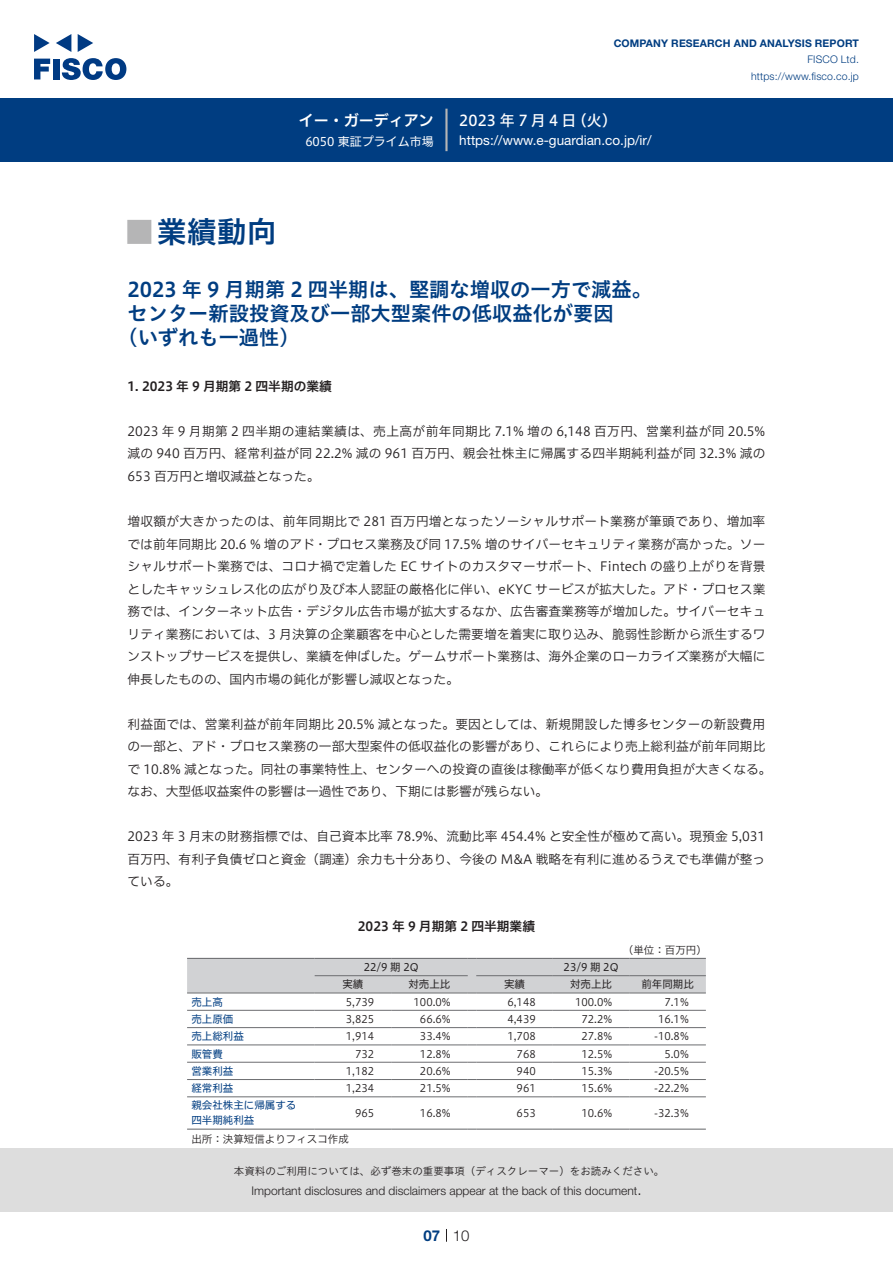
<style>
.page{position:relative;width:893px;height:1263px;background:#fff}
.page>*{position:absolute;margin:0;border:0;box-sizing:border-box;transform-origin:0 0}
.t1{font:30px "Hiragino UD Sans Std N W6";color:#003d81}
.t2{font:24px "Hiragino UD Sans Std N W6";color:#b5b5b6}
.t3{font:20.25px "Hiragino UD Sans Std W6";color:#003d81}
.t4{font:15px "Hiragino UD Sans F Std N W5";letter-spacing:.21em;color:#fff}
.t5{font:15px "Hiragino UD Sans F Std N W6";color:#fff}
.t6{font:300 15px "Helvetica Neue LT Std";color:#231f20}
.t7{font:700 15px "Helvetica Neue LT Std";color:#003d81}
.t8{font:13.5px "Helvetica Neue LT Std";color:#fff}
.t9{font:12.75px/22.5px "Hiragino UD Sans F Std N W3";color:#231f20;text-align:justify}
.t10{font:12.75px "Hiragino UD Sans F Std N W6";color:#231f20}
.t11{font:300 12px "Helvetica Neue LT Std";color:#231f20}
.t12{font:12px "Hiragino UD Sans F Std N W4";color:#fff}
.t13{font:10.5px "Hiragino UD Sans F Std N W3";color:#231f20}
.t14{font:10.5px "Hiragino UD Sans Std W3";color:#231f20}
.t15{font:10.5px/17.2px "Hiragino UD Sans F Std N W4";color:#003d81}
.t16{font:700 10.5px "Helvetica Neue LT Std";letter-spacing:.015em;color:#003d81}
.t17{font:300 10.5px/16.5px "Helvetica Neue LT Std";letter-spacing:.015em;color:#003d81;text-align:right}
.t18{font:10.5px "Hiragino UD Sans F Std N W4";color:#231f20}
</style>
<div class="page">
<div style="left:0;top:1148px;width:893px;height:64px;background:#ddd"></div>
<svg style="left:34px;top:59px;width:16px;height:20px"></svg>
<div style="left:53px;top:59px;width:6px;height:20px;background:#003a83"></div>
<svg style="left:62px;top:58px;width:64px;height:22px"></svg>
<svg style="left:34px;top:34px;width:16px;height:18px"></svg>
<svg style="left:78px;top:34px;width:15px;height:18px"></svg>
<svg style="left:56px;top:34px;width:15px;height:18px"></svg>
<div style="left:0;top:98px;width:893px;height:64px;background:#003d81"></div>
<hr style="left:445px;top:109px;width:3px;height:42px;background:#b5b5b6">
<svg style="left:446px;top:1229px;width:1px;height:13px"></svg>
<hr style="left:187px;top:1010px;width:128px;height:1px;background:#6c6d70">
<hr style="left:315px;top:1010px;width:76px;height:1px;background:#6c6d70">
<hr style="left:391px;top:1010px;width:77px;height:1px;background:#6c6d70">
<hr style="left:476px;top:1010px;width:77px;height:1px;background:#6c6d70">
<hr style="left:553px;top:1010px;width:76px;height:1px;background:#6c6d70">
<hr style="left:629px;top:1010px;width:77px;height:1px;background:#6c6d70">
<hr style="left:187px;top:1027px;width:128px;height:1px;background:#6c6d70">
<hr style="left:315px;top:1027px;width:76px;height:1px;background:#6c6d70">
<hr style="left:391px;top:1027px;width:77px;height:1px;background:#6c6d70">
<hr style="left:476px;top:1027px;width:77px;height:1px;background:#6c6d70">
<hr style="left:553px;top:1027px;width:76px;height:1px;background:#6c6d70">
<hr style="left:629px;top:1027px;width:77px;height:1px;background:#6c6d70">
<hr style="left:187px;top:1045px;width:128px;height:1px;background:#6c6d70">
<hr style="left:315px;top:1045px;width:76px;height:1px;background:#6c6d70">
<hr style="left:391px;top:1045px;width:77px;height:1px;background:#6c6d70">
<hr style="left:476px;top:1045px;width:77px;height:1px;background:#6c6d70">
<hr style="left:553px;top:1045px;width:76px;height:1px;background:#6c6d70">
<hr style="left:629px;top:1045px;width:77px;height:1px;background:#6c6d70">
<hr style="left:187px;top:1062px;width:128px;height:1px;background:#6c6d70">
<hr style="left:315px;top:1062px;width:76px;height:1px;background:#6c6d70">
<hr style="left:391px;top:1062px;width:77px;height:1px;background:#6c6d70">
<hr style="left:476px;top:1062px;width:77px;height:1px;background:#6c6d70">
<hr style="left:553px;top:1062px;width:76px;height:1px;background:#6c6d70">
<hr style="left:629px;top:1062px;width:77px;height:1px;background:#6c6d70">
<hr style="left:187px;top:1079px;width:128px;height:1px;background:#6c6d70">
<hr style="left:315px;top:1079px;width:76px;height:1px;background:#6c6d70">
<hr style="left:391px;top:1079px;width:77px;height:1px;background:#6c6d70">
<hr style="left:476px;top:1079px;width:77px;height:1px;background:#6c6d70">
<hr style="left:553px;top:1079px;width:76px;height:1px;background:#6c6d70">
<hr style="left:629px;top:1079px;width:77px;height:1px;background:#6c6d70">
<hr style="left:187px;top:1096px;width:128px;height:1px;background:#6c6d70">
<hr style="left:315px;top:1096px;width:76px;height:1px;background:#6c6d70">
<hr style="left:391px;top:1096px;width:77px;height:1px;background:#6c6d70">
<hr style="left:476px;top:1096px;width:77px;height:1px;background:#6c6d70">
<hr style="left:553px;top:1096px;width:76px;height:1px;background:#6c6d70">
<hr style="left:629px;top:1096px;width:77px;height:1px;background:#6c6d70">
<svg style="left:187px;top:958px;width:519px;height:36px;background:#cbccce"></svg>
<hr style="left:476px;top:958px;width:77px;height:1px;background:#6c6d70">
<hr style="left:553px;top:958px;width:76px;height:1px;background:#6c6d70">
<hr style="left:629px;top:958px;width:77px;height:1px;background:#6c6d70">
<hr style="left:187px;top:1128px;width:128px;height:2px;background:#6c6d70">
<hr style="left:315px;top:1128px;width:76px;height:2px;background:#6c6d70">
<hr style="left:391px;top:1128px;width:77px;height:2px;background:#6c6d70">
<svg style="left:468px;top:1128px;width:8px;height:2px"></svg>
<hr style="left:476px;top:1128px;width:77px;height:2px;background:#6c6d70">
<hr style="left:553px;top:1128px;width:76px;height:2px;background:#6c6d70">
<hr style="left:629px;top:1128px;width:77px;height:2px;background:#6c6d70">
<p class="t5" style="left:299px;top:109px;width:137px">イー・ガーディアン</p>
<p class="t12" style="left:305px;top:132px;width:130px">6050 東証プライム市場</p>
<p class="t16" style="left:614px;top:37px;width:247px">COMPANY RESEARCH AND ANALYSIS REPORT</p>
<p class="t17" style="left:751px;top:51px;width:109px">FISCO Ltd. https://www.fisco.co j p.</p>
<p class="t4" style="left:459px;top:109px;width:119px">2023年7月4日</p>
<p class="t4" style="left:572px;top:109px;width:47px">（火(</p>
<p class="t8" style="left:459px;top:132px;width:194px">https://www -e. guardian. c o j p. /i r/</p>
<h1 class="t1" style="left:157px;top:209px;width:121px">業績動向</h1>
<h2 class="t2" style="left:128px;top:213px;width:25px">█</h2>
<h3 class="t3" style="left:128px;top:274px;width:526px">2023 年 9 月期第 2 四半期は、堅調な増収の一方で減益。</h3>
<h3 class="t3" style="left:128px;top:298px;width:487px">センター新設投資及び一部大型案件の低収益化が要因</h3>
<h3 class="t3" style="left:117px;top:322px;width:184px">（いずれも一過性(</h3>
<p class="t10" style="left:128px;top:376px;width:206px">1. 2023 年 9 月期第 2 四半期の業績</p>
<p class="t9" style="left:128px;top:419px;width:639px">2023 年 9 月期第 2 四半期の連結業績は、売上高が前年同期比 7.1% 増の 6,148 百万円、営業利益が同 20.5%減の 940 百万円、経常利益が同 22.2% 減の 961 百万円、親会社株主に帰属する四半期純利益が同 32.3% 減の653 百万円と増収減益となった。</p>
<p class="t9" style="left:128px;top:509px;width:639px">増収額が大きかったのは、前年同期比で 281 百万円増となったソーシャルサポート業務が筆頭であり、増加率では前年同期比 20.6 % 増のアド・プロセス業務及び同 17.5% 増のサイバーセキュリティ業務が高かった。ソーシャルサポート業務では、コロナ禍で定着した EC サイトのカスタマーサポート、Fintech の盛り上がりを背景としたキャッシュレス化の広がり及び本人認証の厳格化に伴い、eKYC サービスが拡大した。アド・プロセス業務では、インターネット広告・デジタル広告市場が拡大するなか、広告審査業務等が増加した。サイバーセキュリティ業務においては、3 月決算の企業顧客を中心とした需要増を着実に取り込み、脆弱性診断から派生するワンストップサービスを提供し、業績を伸ばした。ゲームサポート業務は、海外企業のローカライズ業務が大幅に伸長したものの、国内市場の鈍化が影響し減収となった。</p>
<p class="t9" style="left:128px;top:712px;width:646px;text-align:left">利益面では、営業利益が前年同期比 20.5% 減となった。要因としては、新規開設した博多センターの新設費用の一部と、アド・プロセス業務の一部大型案件の低収益化の影響があり、これらにより売上総利益が前年同期比で 10.8% 減となった。同社の事業特性上、センターへの投資の直後は稼働率が低くなり費用負担が大きくなる。なお、大型低収益案件の影響は一過性であり、下期には影響が残らない。</p>
<p class="t9" style="left:128px;top:824px;width:639px">2023 年 3 月末の財務指標では、自己資本比率 78.9%、流動比率 454.4% と安全性が極めて高い。現預金 5,031百万円、有利子負債ゼロと資金（調達）余力も十分あり、今後の M&amp;A 戦略を有利に進めるうえでも準備が整っている。</p>
<p class="t10" style="left:358px;top:916px;width:179px">2023 年 9 月期第 2 四半期業績</p>
<p class="t13" style="left:623px;top:942px;width:85px">（単位：百万円(</p>
<p class="t18" style="left:564px;top:959px;width:56px">23/9 期 2Q</p>
<p class="t18" style="left:364px;top:959px;width:56px">22/9 期 2Q</p>
<p class="t18" style="left:342px;top:976px;width:22px">実績</p>
<p class="t18" style="left:408px;top:976px;width:43px">対売上比</p>
<p class="t18" style="left:504px;top:976px;width:22px">実績</p>
<p class="t18" style="left:570px;top:976px;width:43px">対売上比</p>
<p class="t18" style="left:641px;top:976px;width:54px">前年同期比</p>
<p class="t15" style="left:191px;top:992px;width:33px">売上高</p>
<p class="t13" style="left:346px;top:994px;width:30px">5,739</p>
<p class="t13" style="left:414px;top:994px;width:39px">100.0%</p>
<p class="t13" style="left:507px;top:994px;width:30px">6,148</p>
<p class="t13" style="left:575px;top:994px;width:39px">100.0%</p>
<p class="t13" style="left:664px;top:994px;width:26px">7.1%</p>
<p class="t15" style="left:191px;top:1010px;width:43px">売上原価</p>
<p class="t13" style="left:346px;top:1011px;width:30px">3,825</p>
<p class="t13" style="left:420px;top:1011px;width:32px">66.6%</p>
<p class="t13" style="left:507px;top:1011px;width:30px">4,439</p>
<p class="t13" style="left:581px;top:1011px;width:32px">72.2%</p>
<p class="t13" style="left:658px;top:1011px;width:32px">16.1%</p>
<p class="t15" style="left:191px;top:1027px;width:54px">売上総利益</p>
<p class="t13" style="left:346px;top:1028px;width:30px">1,914</p>
<p class="t13" style="left:420px;top:1028px;width:32px">33.4%</p>
<p class="t13" style="left:507px;top:1028px;width:30px">1,708</p>
<p class="t13" style="left:581px;top:1028px;width:32px">27.8%</p>
<p class="t13" style="left:654px;top:1028px;width:36px">-10.8%</p>
<p class="t15" style="left:191px;top:1044px;width:33px">販管費</p>
<p class="t13" style="left:355px;top:1046px;width:21px">732</p>
<p class="t13" style="left:420px;top:1046px;width:32px">12.8%</p>
<p class="t13" style="left:517px;top:1046px;width:21px">768</p>
<p class="t13" style="left:581px;top:1046px;width:32px">12.5%</p>
<p class="t13" style="left:664px;top:1046px;width:26px">5.0%</p>
<p class="t15" style="left:191px;top:1062px;width:43px">営業利益</p>
<p class="t13" style="left:346px;top:1063px;width:30px">1,182</p>
<p class="t13" style="left:420px;top:1063px;width:32px">20.6%</p>
<p class="t13" style="left:517px;top:1063px;width:21px">940</p>
<p class="t13" style="left:581px;top:1063px;width:32px">15.3%</p>
<p class="t13" style="left:654px;top:1063px;width:36px">-20.5%</p>
<p class="t15" style="left:191px;top:1079px;width:106px">経常利益<br>親会社株主に帰属する</p>
<p class="t13" style="left:346px;top:1080px;width:30px">1,234</p>
<p class="t13" style="left:355px;top:1105px;width:21px">965</p>
<p class="t15" style="left:191px;top:1111px;width:64px">四半期純利益</p>
<p class="t13" style="left:191px;top:1131px;width:159px">出所：決算短信よりフィスコ作成</p>
<p class="t13" style="left:420px;top:1080px;width:32px">21.5%</p>
<p class="t13" style="left:420px;top:1105px;width:32px">16.8%</p>
<p class="t13" style="left:517px;top:1080px;width:21px">961</p>
<p class="t13" style="left:517px;top:1105px;width:21px">653</p>
<p class="t13" style="left:581px;top:1080px;width:32px">15.6%</p>
<p class="t13" style="left:581px;top:1105px;width:32px">10.6%</p>
<p class="t13" style="left:654px;top:1080px;width:36px">-22.2%</p>
<p class="t13" style="left:654px;top:1105px;width:36px">-32.3%</p>
<p class="t14" style="left:234px;top:1163px;width:432px">本資料のご利用については、必ず巻末の重要事項（ディスクレーマー）をお読みください。</p>
<p class="t6" style="left:637px;top:1180px;width:6px">.</p>
<p class="t11" style="left:251px;top:1183px;width:387px">Important disclosures and disclaimers appear at the back of this document</p>
<p class="t7" style="left:423px;top:1226px;width:18px">07</p>
<p class="t6" style="left:453px;top:1226px;width:18px">10</p>
</div>
